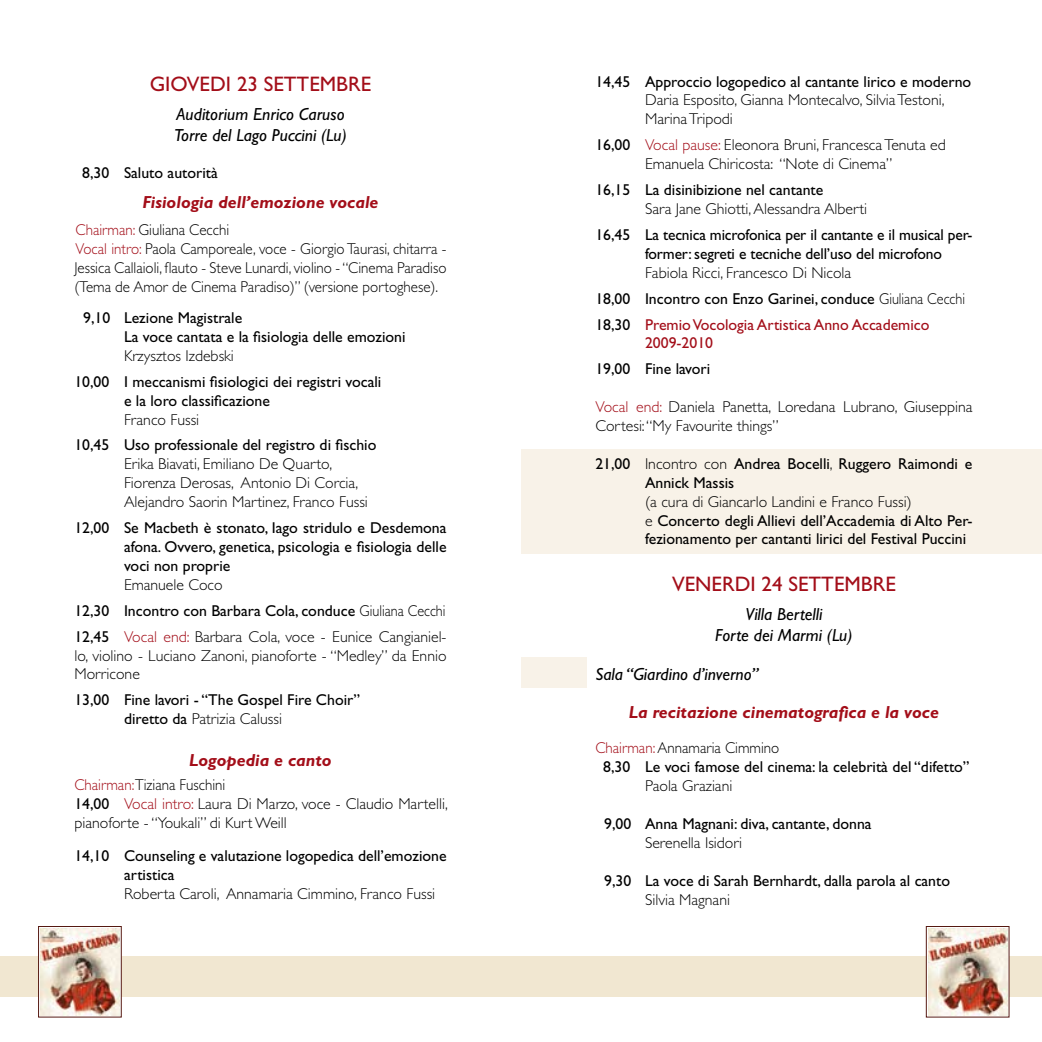
<style>
.page{position:relative;width:1042px;height:1042px;background:#fff}
.page>*{position:absolute;margin:0;border:0;box-sizing:border-box;transform-origin:0 0}
.t1{font:21px "Gill Sans";color:#a30e19}
.t2{font:italic 17.5px/21px "Gill Sans";color:#000}
.t3{font:italic 700 17.5px "Gill Sans";color:#a30e19}
.t4{font:15.75px/18.9px "Gill Sans";color:#000}
.t5{font:300 15.75px/18.9px "Gill Sans";color:#000}
.t6{font:300 15.75px/18.9px "Gill Sans";color:#000;scale:.95 1}
.t7{font:15.75px "Gill Sans";color:#a30e19}
.s1{color:#a30e19}
.s2{font-weight:400}
.s3{font-weight:300}
.s4{font-weight:400;color:#a30e19}
.s5{font-weight:300;color:#a30e19}
</style>
<div class="page">
<div style="left:521px;top:449px;width:521px;height:104px;background:#f8f2e8"></div>
<div style="left:0;top:956px;width:521px;height:41px;background:#f1e7d1"></div>
<div style="left:521px;top:956px;width:521px;height:41px;background:#f1e7d1"></div>
<svg style="left:38px;top:926px;width:83px;height:91px"></svg>
<img style="left:41px;top:928px;width:79px;height:87px">
<svg style="left:926px;top:926px;width:83px;height:91px"></svg>
<img style="left:928px;top:928px;width:79px;height:87px">
<div style="left:521px;top:657px;width:66px;height:31px;background:#f8f2e8"></div>
<h1 class="t1" style="left:150px;top:71px;width:223px">GIOVEDI 23 SETTEMBRE</h1>
<p class="t2" style="left:174px;top:104px;width:174px">Auditorium Enrico Caruso<br>Torre del Lago Puccini (Lu)</p>
<p class="t4" style="left:82px;top:163px;width:137px">8,30 Saluto autorità</p>
<p class="t3" style="left:142px;top:191px;width:238px">Fisiologia dell’emozione vocale</p>
<p class="t6" style="left:74px;top:220px;width:393px"><span class="s1">Chairman:</span> Giuliana Cecchi<br><span class="s1">Vocal intro:</span> Paola Camporeale, voce - Giorgio Taurasi, chitarra - Jessica Callaioli, flauto - Steve Lunardi, violino - “Cinema Paradiso (Tema de Amor de Cinema Paradiso)” (versione portoghese).</p>
<p class="t4" style="left:124px;top:308px;width:283px;text-indent:-41px">9,10 Lezione Magistrale<br>La voce cantata e la fisiologia delle emozioni</p>
<p class="t5" style="left:124px;top:346px;width:111px">Krzysztos Izdebski</p>
<p class="t4" style="left:124px;top:372px;width:259px;text-indent:-50px">10,00 I meccanismi fisiologici dei registri vocali e la loro classificazione</p>
<p class="t5" style="left:124px;top:410px;width:77px">Franco Fussi</p>
<p class="t4" style="left:74px;top:436px;width:303px">10,45 Uso professionale del registro di fischio</p>
<p class="t5" style="left:124px;top:455px;width:245px">Erika Biavati, Emiliano De Quarto,<br>Fiorenza Derosas, Antonio Di Corcia,<br>Alejandro Saorin Martinez, Franco Fussi</p>
<p class="t4" style="left:124px;top:518px;width:324px;text-align:justify;text-indent:-50px">12,00 Se Macbeth è stonato, Iago stridulo e Desdemona afona. Ovvero, genetica, psicologia e fisiologia delle voci non proprie</p>
<p class="t5" style="left:74px;top:571px;width:374px;line-height:25.9px;text-indent:50px">Emanuele Coco<br><span class="s2">12,30 Incontro con Barbara Cola, conduce</span> Giuliana Cecchi<br><span class="s2">12,45</span> <span class="s1">Vocal end:</span> Barbara Cola, voce - Eunice Cangianiel-</p>
<p class="t5" style="left:74px;top:646px;width:374px">lo, violino - Luciano Zanoni, pianoforte - “Medley” da Ennio<br>Morricone</p>
<p class="t4" style="left:124px;top:690px;width:237px;text-indent:-50px">13,00 Fine lavori - “The Gospel Fire Choir” diretto da <span class="s3">Patrizia Calussi</span></p>
<p class="t3" style="left:189px;top:750px;width:144px">Logopedia e canto</p>
<p class="t6" style="left:74px;top:775px;width:394px"><span class="s1">Chairman:</span>Tiziana Fuschini<br><span class="s2">14,00</span> <span class="s1">Vocal intro:</span> Laura Di Marzo, voce - Claudio Martelli, pianoforte - “Youkali” di Kurt Weill</p>
<p class="t4" style="left:124px;top:846px;width:324px;text-indent:-50px">14,10 Counseling e valutazione logopedica dell’emozione artistica</p>
<p class="t5" style="left:124px;top:884px;width:313px">Roberta Caroli, Annamaria Cimmino, Franco Fussi</p>
<p class="t4" style="left:595px;top:72px;width:377px">14,45 Approccio logopedico al cantante lirico e moderno</p>
<p class="t5" style="left:645px;top:91px;width:301px">Daria Esposito, Gianna Montecalvo, Silvia Testoni,<br>Marina Tripodi</p>
<p class="t5" style="left:595px;top:136px;width:352px;text-align:center"><span class="s2">16,00</span> <span class="s1">Vocal pause:</span> Eleonora Bruni, Francesca Tenuta ed<br>Emanuela Chiricosta: “Note di Cinema”</p>
<p class="t4" style="left:595px;top:180px;width:229px">16,15 La disinibizione nel cantante</p>
<p class="t5" style="left:645px;top:199px;width:224px">Sara Jane Ghiotti, Alessandra Alberti</p>
<p class="t4" style="left:645px;top:225px;width:329px;text-indent:-50px">16,45 La tecnica microfonica per il cantante e il musical per&shy;former: segreti e tecniche dell’uso del microfono</p>
<p class="t5" style="left:595px;top:259px;width:371px;line-height:25.9px;text-indent:50px">Fabiola Ricci, Francesco Di Nicola<br><span class="s2">18,00 Incontro con Enzo Garinei, conduce</span> Giuliana Cecchi<br><span class="s2">18,30</span> <span class="s4">Premio Vocologia Artistica Anno Accademico</span></p>
<p class="t7" style="left:645px;top:334px;width:70px">2009-2010</p>
<p class="t4" style="left:595px;top:359px;width:116px">19,00 Fine lavori</p>
<p class="t5" style="left:595px;top:397px;width:379px"><span class="s1">Vocal end:</span> Daniela Panetta, Loredana Lubrano, Giuseppina<br>Cortesi: “My Favourite things”</p>
<p class="t4" style="left:645px;top:454px;width:329px;text-indent:-50px">21,00 <span class="s3">Incontro con</span> Andrea Bocelli<span class="s3">,</span> Ruggero Raimondi e<br>Annick Massis</p>
<p class="t4" style="left:645px;top:492px;width:329px"><span class="s3">(a cura di Giancarlo Landini e Franco Fussi)<br>e</span> Concerto degli Allievi dell’Accademia di Alto Per&shy;fezionamento per cantanti lirici del Festival Puccini</p>
<h1 class="t1" style="left:672px;top:571px;width:225px">VENERDI 24 SETTEMBRE</h1>
<p class="t2" style="left:715px;top:604px;width:139px;text-align:center">Villa Bertelli<br>Forte dei Marmi (Lu)</p>
<p class="t2" style="left:595px;top:663px;width:165px">Sala “Giardino d’inverno”</p>
<p class="t3" style="left:629px;top:702px;width:311px">La recitazione cinematografica e la voce</p>
<p class="t4" style="left:603px;top:738px;width:368px;text-indent:-8px"><span class="s5">Chairman:</span> <span class="s3">Annamaria Cimmino<br></span>8,30 Le voci famose del cinema: la celebrità del “difetto”</p>
<p class="t5" style="left:645px;top:776px;width:89px">Paola Graziani</p>
<p class="t4" style="left:604px;top:814px;width:269px">9,00 Anna Magnani: diva, cantante, donna</p>
<p class="t5" style="left:645px;top:833px;width:98px">Serenella Isidori</p>
<p class="t4" style="left:604px;top:871px;width:347px">9,30 La voce di Sarah Bernhardt, dalla parola al canto</p>
<p class="t5" style="left:645px;top:890px;width:86px">Silvia Magnani</p>
</div>
